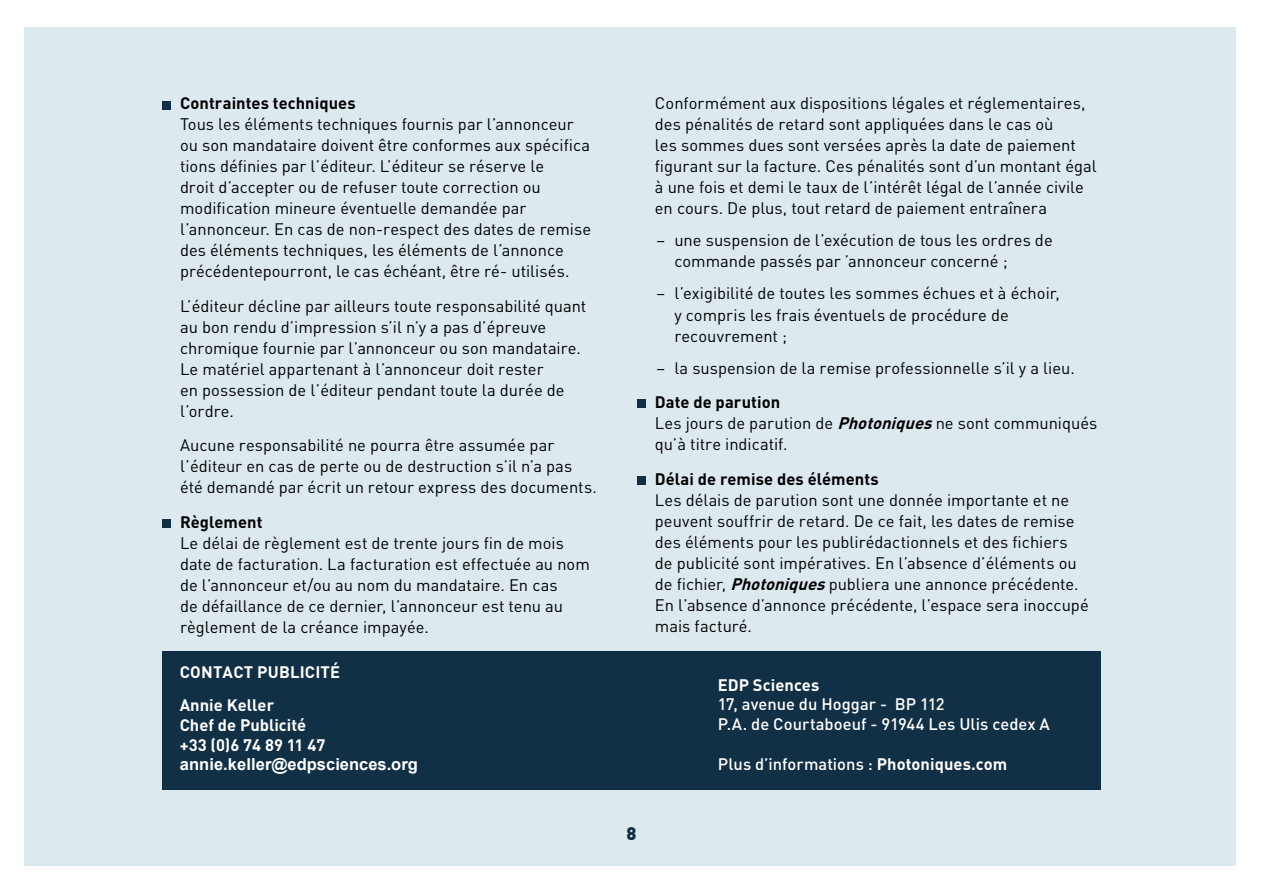
<style>
.page{position:relative;width:1263px;height:893px;background:#fff}
.page>*{position:absolute;margin:0;border:0;box-sizing:border-box;transform-origin:0 0}
.t1{font:900 18px "DIN Pro";color:#113045}
.t2{font:16.5px/21px "DIN Pro";color:#000}
.t3{font:500 16.5px/19.8px "DIN Pro";color:#fff}
.t4{font:700 16.5px/33px "DIN Pro";color:#fff}
.t5{font:700 16.5px "DIN Pro";letter-spacing:.005em;color:#000}
.t6{font:700 16.5px "Arial";color:#fff}
.s1{font-weight:700}
.s2{font-weight:700;font-style:italic}
</style>
<div class="page">
<div style="left:24px;top:27px;width:1212px;height:838px;background:#dce9ef"></div>
<div style="left:162px;top:651px;width:938px;height:139px;background:#113045"></div>
<div style="left:162px;top:101px;width:8px;height:8px;background:#113045"></div>
<div style="left:162px;top:520px;width:8px;height:8px;background:#113045"></div>
<div style="left:637px;top:400px;width:8px;height:8px;background:#113045"></div>
<div style="left:637px;top:476px;width:8px;height:8px;background:#113045"></div>
<p class="t5" style="left:180px;top:92px;width:177px">Contraintes techniques</p>
<p class="t2" style="left:180px;top:113px;width:413px">Tous les éléments techniques fournis par l’annonceur ou son mandataire doivent être conformes aux spécifica tions définies par l’éditeur. L’éditeur se réserve le<br>droit d’accepter ou de refuser toute correction ou modification mineure éventuelle demandée par l’annonceur. En cas de non-respect des dates de remise des éléments techniques, les éléments de l’annonce précédentepourront, le cas échéant, être ré- utilisés.</p>
<p class="t2" style="left:180px;top:295px;width:408px">L’éditeur décline par ailleurs toute responsabilité quant au bon rendu d’impression s’il n’y a pas d’épreuve chromique fournie par l’annonceur ou son mandataire.<br>Le matériel appartenant à l’annonceur doit rester<br>en possession de l’éditeur pendant toute la durée de l’ordre.</p>
<p class="t2" style="left:180px;top:434px;width:418px">Aucune responsabilité ne pourra être assumée par l’éditeur en cas de perte ou de destruction s’il n’a pas été demandé par écrit un retour express des documents.</p>
<p class="t5" style="left:180px;top:511px;width:84px">Règlement</p>
<p class="t2" style="left:180px;top:532px;width:411px">Le délai de règlement est de trente jours fin de mois date de facturation. La facturation est effectuée au nom de l’annonceur et/ou au nom du mandataire. En cas<br>de défaillance de ce dernier, l’annonceur est tenu au règlement de la créance impayée.</p>
<p class="t4" style="left:180px;top:655px;width:162px">CONTACT PUBLICITÉ<br>Annie Keller</p>
<p class="t4" style="left:180px;top:714px;width:147px;line-height:19.8px">Chef de Publicité +33 (0)6 74 89 11 47</p>
<p class="t6" style="left:180px;top:753px;width:240px">annie.keller@edpsciences.org</p>
<p class="t2" style="left:655px;top:92px;width:443px">Conformément aux dispositions légales et réglementaires, des pénalités de retard sont appliquées dans le cas où<br>les sommes dues sont versées après la date de paiement figurant sur la facture. Ces pénalités sont d’un montant égal à une fois et demi le taux de l’intérêt légal de l’année civile en cours. De plus, tout retard de paiement entraînera</p>
<p class="t2" style="left:674px;top:229px;width:380px;text-indent:-18px">– une suspension de l’exécution de tous les ordres de commande passés par ’annonceur concerné ;</p>
<p class="t2" style="left:674px;top:282px;width:387px;text-indent:-18px">– l’exigibilité de toutes les sommes échues et à échoir, y compris les frais éventuels de procédure de recouvrement ;</p>
<p class="t2" style="left:656px;top:356px;width:420px">– la suspension de la remise professionnelle s’il y a lieu.</p>
<p class="t2" style="left:655px;top:391px;width:444px"><span class="s1">Date de parution<br></span>Les jours de parution de <span class="s2">Photoniques</span>ne sont communiqués qu’à titre indicatif.</p>
<p class="t5" style="left:655px;top:467px;width:225px">Délai de remise des éléments</p>
<p class="t2" style="left:655px;top:488px;width:435px">Les délais de parution sont une donnée importante et ne peuvent souffrir de retard. De ce fait, les dates de remise des éléments pour les publirédactionnels et des fichiers de publicité sont impératives. En l’absence d’éléments ou de fichier, <span class="s2">Photoniques</span>publiera une annonce précédente.<br>En l’absence d’annonce précédente, l’espace sera inoccupé mais facturé.</p>
<p class="t4" style="left:718px;top:667px;width:103px">EDP Sciences</p>
<p class="t3" style="left:718px;top:694px;width:333px">17, avenue du Hoggar - BP 112<br>P.A. de Courtaboeuf - 91944 Les Ulis cedex A</p>
<p class="t3" style="left:718px;top:753px;width:291px">Plus d’informations : <span class="s1">Photoniques.com</span></p>
<p class="t1" style="left:626px;top:822px;width:12px">8</p>
</div>
